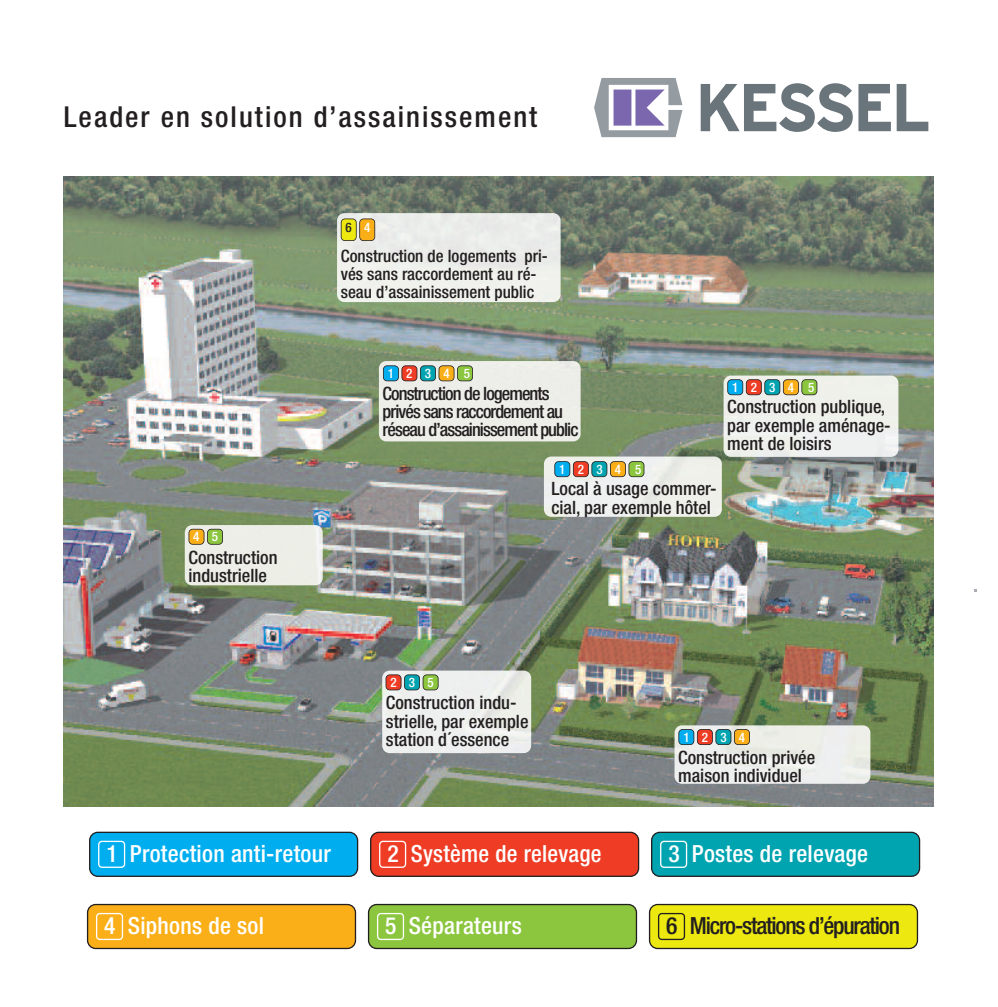
<style>
.page{position:relative;width:998px;height:1007px;background:#fff}
.page>*{position:absolute;margin:0;border:0;box-sizing:border-box;transform-origin:0 0}
.t1{font:500 condensed 28.7px "Helvetica Neue";letter-spacing:.07em;color:#231f20}
.t2{font:500 condensed 23.8px "Helvetica Neue";letter-spacing:.01em;color:#fff}
.t3{font:500 condensed 23.8px "Helvetica Neue";letter-spacing:-.05em;color:#231f20}
.t4{font:500 condensed 18.2px/18.2px "Helvetica Neue";color:#231f20}
.t5{font:500 condensed 18.2px/18.2px "Helvetica Neue";letter-spacing:-.05em;color:#231f20}
.t6{font:500 condensed 17.15px/18.2px "Helvetica Neue";color:#231f20}
.t7{font:500 condensed 12.95px "Helvetica Neue";letter-spacing:.93em;color:#fff}
.t8{font:500 condensed 12.95px "Helvetica Neue";color:#262626}
.s1{color:#fff}
</style>
<div class="page">
<img style="left:64px;top:177px;width:869px;height:628px">
<div style="left:337px;top:213px;width:223px;height:89px;background:#edefec"></div>
<div style="left:723px;top:375px;width:175px;height:81px;background:#eff0eb"></div>
<div style="left:727px;top:379px;width:16px;height:15px;background:#00aeef;border-radius:4px"></div>
<div style="left:727px;top:379px;width:16px;height:16px;border:2px solid #231f20;border-radius:4px"></div>
<div style="left:746px;top:379px;width:15px;height:15px;background:#ef3c25;border-radius:4px"></div>
<div style="left:746px;top:379px;width:16px;height:16px;border:2px solid #231f20;border-radius:4px"></div>
<div style="left:765px;top:379px;width:15px;height:15px;background:#00a4b1;border-radius:4px"></div>
<div style="left:764px;top:379px;width:16px;height:16px;border:2px solid #231f20;border-radius:4px"></div>
<div style="left:783px;top:379px;width:15px;height:15px;background:#faaf18;border-radius:4px"></div>
<div style="left:783px;top:379px;width:16px;height:16px;border:2px solid #231f20;border-radius:4px"></div>
<div style="left:802px;top:379px;width:15px;height:15px;background:#8bc63e;border-radius:4px"></div>
<div style="left:801px;top:379px;width:16px;height:16px;border:2px solid #231f20;border-radius:4px"></div>
<div style="left:341px;top:219px;width:15px;height:21px;background:#ece810;border-radius:4px"></div>
<div style="left:341px;top:218px;width:16px;height:23px;border:2px solid #231f20;border-radius:4px"></div>
<div style="left:360px;top:219px;width:15px;height:21px;background:#faaf18;border-radius:4px"></div>
<div style="left:359px;top:218px;width:16px;height:23px;border:2px solid #231f20;border-radius:4px"></div>
<img style="left:674px;top:725px;width:196px;height:58px">
<img style="left:382px;top:670px;width:149px;height:82px">
<img style="left:544px;top:456px;width:178px;height:60px">
<div style="left:379px;top:361px;width:201px;height:80px;background:#edeee8"></div>
<div style="left:185px;top:525px;width:138px;height:60px;background:#edeee7"></div>
<div style="left:189px;top:529px;width:15px;height:15px;background:#faaf18;border-radius:4px"></div>
<div style="left:188px;top:528px;width:16px;height:16px;border:2px solid #231f20;border-radius:4px"></div>
<div style="left:207px;top:529px;width:16px;height:15px;background:#8bc63e;border-radius:4px"></div>
<div style="left:207px;top:528px;width:16px;height:16px;border:2px solid #231f20;border-radius:4px"></div>
<div style="left:90px;top:832px;width:267px;height:43px;background:#00aeef;border-radius:8px"></div>
<div style="left:89px;top:831px;width:269px;height:45px;border:3px solid #231f20;border-radius:9px"></div>
<div style="left:98px;top:840px;width:27px;height:27px;border:3px solid #fff;border-radius:4px"></div>
<div style="left:371px;top:832px;width:267px;height:43px;background:#ef3c25;border-radius:8px"></div>
<div style="left:370px;top:831px;width:269px;height:45px;border:3px solid #231f20;border-radius:9px"></div>
<div style="left:379px;top:840px;width:27px;height:27px;border:3px solid #fff;border-radius:4px"></div>
<div style="left:651px;top:832px;width:268px;height:43px;background:#00a4b1;border-radius:8px"></div>
<div style="left:651px;top:831px;width:269px;height:45px;border:3px solid #231f20;border-radius:9px"></div>
<div style="left:660px;top:840px;width:27px;height:27px;border:3px solid #fff;border-radius:4px"></div>
<div style="left:88px;top:904px;width:267px;height:44px;background:#faaf18;border-radius:8px"></div>
<div style="left:87px;top:903px;width:269px;height:45px;border:3px solid #231f20;border-radius:9px"></div>
<div style="left:96px;top:912px;width:27px;height:27px;border:3px solid #fff;border-radius:4px"></div>
<div style="left:368px;top:904px;width:268px;height:44px;background:#8bc63e;border-radius:8px"></div>
<div style="left:368px;top:903px;width:269px;height:45px;border:3px solid #231f20;border-radius:9px"></div>
<div style="left:377px;top:912px;width:27px;height:27px;border:3px solid #fff;border-radius:4px"></div>
<div style="left:649px;top:904px;width:268px;height:44px;background:#ece810;border-radius:8px"></div>
<div style="left:649px;top:903px;width:269px;height:45px;border:3px solid #231f20;border-radius:9px"></div>
<div style="left:658px;top:912px;width:27px;height:27px;border:3px solid #231f20;border-radius:4px"></div>
<div style="left:555px;top:461px;width:15px;height:15px;background:#00aeef;border-radius:4px"></div>
<div style="left:554px;top:461px;width:16px;height:16px;border:2px solid #231f20;border-radius:4px"></div>
<div style="left:573px;top:461px;width:15px;height:15px;background:#ef3c25;border-radius:4px"></div>
<div style="left:573px;top:461px;width:16px;height:16px;border:2px solid #231f20;border-radius:4px"></div>
<div style="left:592px;top:461px;width:15px;height:15px;background:#00a4b1;border-radius:4px"></div>
<div style="left:591px;top:461px;width:16px;height:16px;border:2px solid #231f20;border-radius:4px"></div>
<div style="left:610px;top:461px;width:15px;height:15px;background:#faaf18;border-radius:4px"></div>
<div style="left:610px;top:461px;width:16px;height:16px;border:2px solid #231f20;border-radius:4px"></div>
<div style="left:629px;top:461px;width:15px;height:15px;background:#8bc63e;border-radius:4px"></div>
<div style="left:628px;top:461px;width:16px;height:16px;border:2px solid #231f20;border-radius:4px"></div>
<div style="left:383px;top:365px;width:15px;height:16px;background:#00aeef;border-radius:4px"></div>
<div style="left:383px;top:365px;width:16px;height:16px;border:2px solid #231f20;border-radius:4px"></div>
<div style="left:402px;top:365px;width:15px;height:16px;background:#ef3c25;border-radius:4px"></div>
<div style="left:401px;top:365px;width:16px;height:16px;border:2px solid #231f20;border-radius:4px"></div>
<div style="left:420px;top:365px;width:15px;height:16px;background:#00a4b1;border-radius:4px"></div>
<div style="left:420px;top:365px;width:16px;height:16px;border:2px solid #231f20;border-radius:4px"></div>
<div style="left:439px;top:365px;width:15px;height:16px;background:#faaf18;border-radius:4px"></div>
<div style="left:438px;top:365px;width:16px;height:16px;border:2px solid #231f20;border-radius:4px"></div>
<div style="left:457px;top:365px;width:15px;height:16px;background:#8bc63e;border-radius:4px"></div>
<div style="left:457px;top:365px;width:16px;height:16px;border:2px solid #231f20;border-radius:4px"></div>
<div style="left:679px;top:729px;width:15px;height:15px;background:#00aeef;border-radius:4px"></div>
<div style="left:678px;top:728px;width:16px;height:16px;border:2px solid #231f20;border-radius:4px"></div>
<div style="left:697px;top:729px;width:15px;height:15px;background:#ef3c25;border-radius:4px"></div>
<div style="left:697px;top:728px;width:16px;height:16px;border:2px solid #231f20;border-radius:4px"></div>
<div style="left:716px;top:729px;width:15px;height:15px;background:#00a4b1;border-radius:4px"></div>
<div style="left:715px;top:728px;width:16px;height:16px;border:2px solid #231f20;border-radius:4px"></div>
<div style="left:734px;top:729px;width:15px;height:15px;background:#faaf18;border-radius:4px"></div>
<div style="left:734px;top:728px;width:16px;height:16px;border:2px solid #231f20;border-radius:4px"></div>
<div style="left:386px;top:674px;width:15px;height:15px;background:#ef3c25;border-radius:4px"></div>
<div style="left:385px;top:674px;width:16px;height:16px;border:2px solid #231f20;border-radius:4px"></div>
<div style="left:404px;top:674px;width:15px;height:15px;background:#00a4b1;border-radius:4px"></div>
<div style="left:404px;top:674px;width:16px;height:16px;border:2px solid #231f20;border-radius:4px"></div>
<div style="left:423px;top:674px;width:15px;height:15px;background:#8bc63e;border-radius:4px"></div>
<div style="left:423px;top:674px;width:15px;height:16px;border:2px solid #231f20;border-radius:4px"></div>
<svg style="left:700px;top:83px;width:228px;height:49px"></svg>
<svg style="left:594px;top:78px;width:88px;height:59px"></svg>
<h1 class="t1" style="left:64px;top:106px;width:475px">Leader en solution d’assainissement</h1>
<p class="t8" style="left:345px;top:223px;width:26px">6 <span class="s1">4</span></p>
<p class="t6" style="left:341px;top:248px;width:208px">Construction de logements pri&shy;vés sans raccordement au ré&shy;seau d’assainissement public</p>
<p class="t7" style="left:193px;top:531px;width:26px">4 5</p>
<p class="t4" style="left:188px;top:549px;width:91px">Construction industrielle</p>
<p class="t7" style="left:388px;top:368px;width:84px">1234 5</p>
<p class="t5" style="left:383px;top:385px;width:197px">Construction de logements privés sans raccordement au réseau d’assainissement public</p>
<p class="t7" style="left:559px;top:464px;width:84px">1234 5</p>
<p class="t4" style="left:551px;top:481px;width:167px">Local à usage commer&shy;cial, par exemple hôtel</p>
<p class="t7" style="left:732px;top:382px;width:84px">1234 5</p>
<p class="t4" style="left:727px;top:399px;width:165px">Construction publique, par exemple aménage&shy;ment de loisirs</p>
<p class="t7" style="left:390px;top:677px;width:45px">235</p>
<p class="t4" style="left:386px;top:695px;width:144px">Construction indu&shy;strielle, par exemple station d´essence</p>
<p class="t7" style="left:683px;top:732px;width:63px">1234</p>
<p class="t4" style="left:678px;top:749px;width:138px">Construction privée maison individuel</p>
<h2 class="t2" style="left:106px;top:844px;width:226px">1 Protection anti-retour</h2>
<h2 class="t2" style="left:387px;top:844px;width:216px">2 Système de relevage</h2>
<h2 class="t2" style="left:668px;top:844px;width:201px">3 Postes de relevage</h2>
<h2 class="t2" style="left:104px;top:916px;width:161px">4 Siphons de sol</h2>
<h2 class="t2" style="left:385px;top:916px;width:138px">5 Séparateurs</h2>
<h2 class="t3" style="left:666px;top:916px;width:235px">6 Micro-stations d’épuration</h2>
</div>
